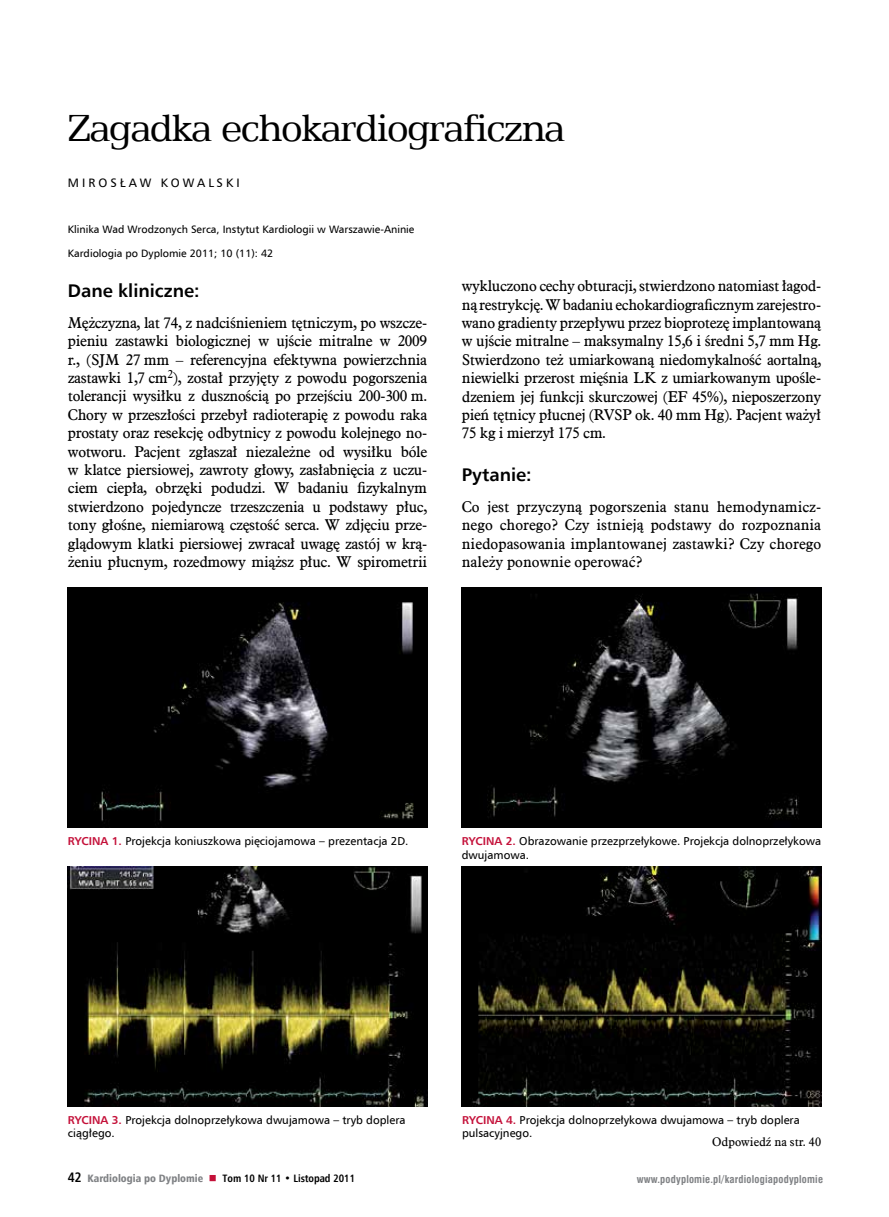
<style>
.page{position:relative;width:889px;height:1217px;background:#fff}
.page>*{position:absolute;margin:0;border:0;box-sizing:border-box;transform-origin:0 0}
.t1{font:42.75px "Egyptian 505 EU";letter-spacing:-.035em;color:#000}
.t2{font:700 18.3px "Humnst 777 EU";color:#000}
.t3{font:15.3px/18.5px "Aldine 721 EU";letter-spacing:-.02em;color:#000;text-align:justify}
.t4{font:12.15px "Aldine 721 EU";color:#000}
.t5{font:12.15px "Humnst 777 EU";letter-spacing:.25em;color:#000}
.t6{font:11.4px/13.8px "Humnst 777 EU";color:#000}
.t7{font:10.65px "Humnst 777 EU";color:#000}
.t8{font:700 10.65px "Humnst 777 Cn EU";color:#000}
.t9{font:700 10.5px "Swis 721 Cn EU";letter-spacing:.02em;color:#808285}
.s1{font-weight:700;color:#c41039}
.s2{font-size:13.8px}
.s3{font-family:"Humnst 777 Blk Cn EU";font-weight:400;color:#808285}
.s4{color:#c41039}
</style>
<div class="page">
<img style="left:68px;top:587px;width:359px;height:240px">
<img style="left:68px;top:866px;width:359px;height:239px">
<img style="left:462px;top:587px;width:359px;height:240px">
<img style="left:462px;top:866px;width:359px;height:239px">
<h1 class="t1" style="left:68px;top:103px;width:499px">Zagadka echokardiograficzna</h1>
<p class="t5" style="left:68px;top:175px;width:173px">mirosław kowalski</p>
<p class="t7" style="left:68px;top:222px;width:348px">klinika wad wrodzonych serca, instytut kardiologii w warszawie-aninie</p>
<p class="t7" style="left:68px;top:246px;width:207px">kardiologia po Dyplomie 2011; 10 (11): 42</p>
<p class="t2" style="left:68px;top:279px;width:133px">DANE KLINICZNE:</p>
<p class="t3" style="left:68px;top:314px;width:361px">Mężczyzna, lat 74, z nadciśnieniem tętniczym, po wszcze&shy;pieniu zastawki biologicznej w ujście mitralne w 2009 r., (SJM 27 mm – referencyjna efektywna powierzchnia zastawki 1,7 cm<sup>2</sup>), został przyjęty z powodu pogorszenia tolerancji wysiłku z dusznością po przejściu 200-300 m.<br>Chory w przeszłości przebył radioterapię z powodu raka prostaty oraz resekcję odbytnicy z powodu kolejnego no&shy;wotworu. Pacjent zgłaszał niezależne od wysiłku bóle w klatce piersiowej, zawroty głowy, zasłabnięcia z uczu&shy;ciem ciepła, obrzęki podudzi. W badaniu fizykalnym stwierdzono pojedyncze trzeszczenia u podstawy płuc, tony głośne, niemiarową częstość serca. W zdjęciu prze&shy;glądowym klatki piersiowej zwracał uwagę zastój w krą&shy;żeniu płucnym, rozedmowy miąższ płuc. W spirometrii</p>
<p class="t3" style="left:462px;top:277px;width:361px">wykluczono cechy obturacji, stwierdzono natomiast łagod&shy;ną restrykcję. W badaniu echokardiograficznym zarejestro&shy;wano gradienty przepływu przez bioprotezę implantowaną w ujście mitralne – maksymalny 15,6 i średni 5,7 mm Hg.<br>Stwierdzono też umiarkowaną niedomykalność aortalną, niewielki przerost mięśnia LK z umiarkowanym upośle&shy;dzeniem jej funkcji skurczowej (EF 45%), nieposzerzony pień tętnicy płucnej (RVSP ok. 40 mm Hg). Pacjent ważył 75 kg i mierzył 175 cm.</p>
<p class="t2" style="left:462px;top:463px;width:71px">PYTANIE:</p>
<p class="t3" style="left:462px;top:498px;width:361px">Co jest przyczyną pogorszenia stanu hemodynamicz&shy;nego chorego? Czy istnieją podstawy do rozpoznania niedopasowania implantowanej zastawki? Czy chorego należy ponownie operować?</p>
<p class="t6" style="left:68px;top:833px;width:342px"><span class="s1">RYCINA 1.</span> Projekcja koniuszkowa pięciojamowa – prezentacja 2D.</p>
<p class="t6" style="left:462px;top:833px;width:361px"><span class="s1">RYCINA 2.</span> obrazowanie przezprzełykowe. Projekcja dolnoprzełykowa dwujamowa.</p>
<p class="t6" style="left:68px;top:1112px;width:339px"><span class="s1">RYCINA 3.</span> Projekcja dolnoprzełykowa dwujamowa – tryb doplera ciągłego.</p>
<p class="t8" style="left:68px;top:1170px;width:289px"><span class="s2">42</span> <span class="s3">Kardiologia po Dyplomie</span> <span class="s4">■</span> Tom 10 Nr 11 • Listopad 2011</p>
<p class="t6" style="left:462px;top:1112px;width:339px"><span class="s1">RYCINA 4.</span> Projekcja dolnoprzełykowa dwujamowa – tryb doplera pulsacyjnego.</p>
<p class="t4" style="left:712px;top:1133px;width:110px">Odpowiedź na str. 40</p>
<p class="t9" style="left:636px;top:1172px;width:188px">www.podyplomie.pl/kardiologiapodyplomie</p>
</div>
